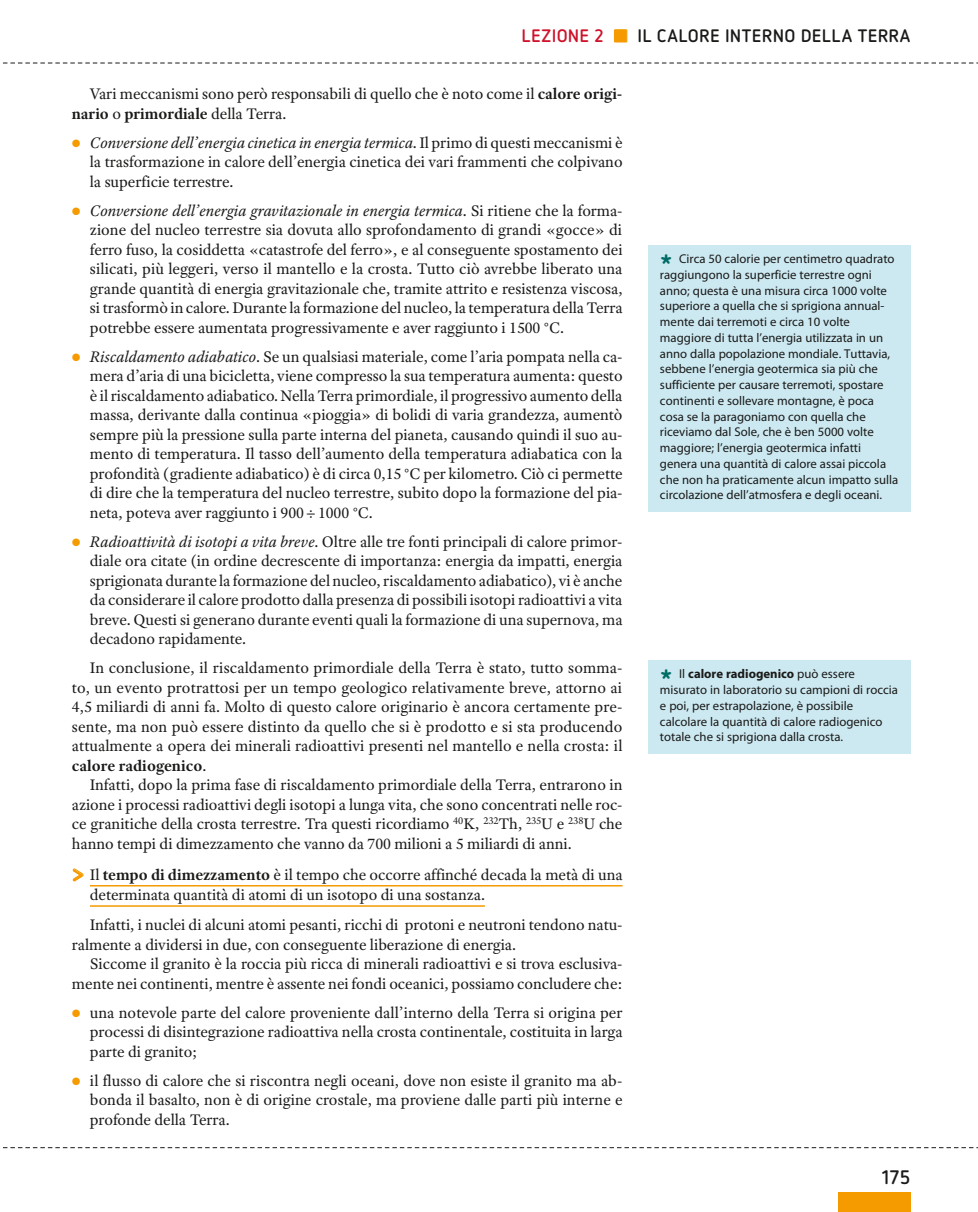
<style>
.page{position:relative;width:978px;height:1212px;background:#fff}
.page>*{position:absolute;margin:0;border:0;box-sizing:border-box;transform-origin:0 0}
.t1{font:700 19.5px "Netto OT";color:#1a1a18}
.t2{font:700 18px "Netto OT";letter-spacing:.015em;color:#1a1a18}
.t3{font:16.35px/19.5px "Adobe Text Pro";letter-spacing:-.005em;color:#1a1a18;text-align:justify}
.t4{font:12.75px/15.8px "Myriad Pro";color:#1a1a18}
.s1{color:#ce122a}
.s2{font-weight:400;font-size:17.4px;color:#f59b00}
.s3{font-weight:700}
.s4{font-family:"Netto OT";font-size:10.5px;color:#f59b00}
.s5{font-style:italic}
.s6{font-family:"Netto OT";font-weight:700;font-size:22.5px;color:#f59b00}
.s7{font-family:"Netto OT";font-weight:700;font-size:27.75px;color:#006c66}
</style>
<div class="page">
<div style="left:614px;top:29px;width:13px;height:13px;border:1px solid #f59b00"></div>
<svg style="left:3px;top:63px;width:975px;height:1px"></svg>
<svg style="left:3px;top:1147px;width:975px;height:1px"></svg>
<div style="left:838px;top:1193px;width:72px;height:19px;background:#f59b00"></div>
<hr style="left:90px;top:885px;width:532px;height:1px;background:#f59b00">
<hr style="left:90px;top:905px;width:395px;height:2px;background:#f59b00">
<svg style="left:73px;top:868px;width:11px;height:13px"></svg>
<div style="left:648px;top:245px;width:262px;height:267px;background:#cce8f1"></div>
<div style="left:648px;top:660px;width:262px;height:94px;background:#cce8f1"></div>
<p class="t2" style="left:521px;top:29px;width:390px"><span class="s1">LEzIONE 2</span> <span class="s2">■</span> IL CALORE INTERNO DELLA TERRA</p>
<p class="t3" style="left:72px;top:85px;width:552px;text-indent:18px">Vari meccanismi sono però responsabili di quello che è noto come il <span class="s3">calore origi&shy;nario</span> o <span class="s3">primordiale</span> della Terra.</p>
<p class="t3" style="left:90px;top:134px;width:534px;text-indent:-18px"><span class="s4">●</span> <span class="s5">Conversione dell’energia cinetica in energia termica</span>. Il primo di questi meccanismi è la trasformazione in calore dell’energia cinetica dei vari frammenti che colpivano la superficie terrestre.</p>
<p class="t3" style="left:90px;top:202px;width:534px;text-indent:-18px"><span class="s4">●</span> <span class="s5">Conversione dell’energia gravitazionale in energia termica</span>. Si ritiene che la forma&shy;zione del nucleo terrestre sia dovuta allo sprofondamento di grandi «gocce» di ferro fuso, la cosiddetta «catastrofe del ferro», e al conseguente spostamento dei silicati, più leggeri, verso il mantello e la crosta. Tutto ciò avrebbe liberato una grande quantità di energia gravitazionale che, tramite attrito e resistenza viscosa, si trasformò in calore. Durante la formazione del nucleo, la temperatura della Terra potrebbe essere aumentata progressivamente e aver raggiunto i 1500 °C.</p>
<p class="t3" style="left:90px;top:348px;width:534px;text-indent:-18px"><span class="s4">●</span> <span class="s5">Riscaldamento adiabatico</span>. Se un qualsiasi materiale, come l’aria pompata nella ca&shy;mera d’aria di una bicicletta, viene compresso la sua temperatura aumenta: questo è il riscaldamento adiabatico. Nella Terra primordiale, il progressivo aumento della massa, derivante dalla continua «pioggia» di bolidi di varia grandezza, aumentò sempre più la pressione sulla parte interna del pianeta, causando quindi il suo au&shy;mento di temperatura. Il tasso dell’aumento della temperatura adiabatica con la profondità (gradiente adiabatico) è di circa 0,15 °C per kilometro. Ciò ci permette di dire che la temperatura del nucleo terrestre, subito dopo la formazione del pia&shy;neta, poteva aver raggiunto i 900 ÷ 1000 °C.</p>
<p class="t3" style="left:90px;top:533px;width:534px;text-indent:-18px"><span class="s4">●</span> <span class="s5">Radioattività di isotopi a vita breve</span>. Oltre alle tre fonti principali di calore primor&shy;diale ora citate (in ordine decrescente di importanza: energia da impatti, energia sprigionata durante la formazione del nucleo, riscaldamento adiabatico), vi è anche da considerare il calore prodotto dalla presenza di possibili isotopi radioattivi a vita breve. Questi si generano durante eventi quali la formazione di una supernova, ma decadono rapidamente.</p>
<p class="t3" style="left:72px;top:660px;width:552px;text-indent:18px">In conclusione, il riscaldamento primordiale della Terra è stato, tutto somma&shy;to, un evento protrattosi per un tempo geologico relativamente breve, attorno ai 4,5 miliardi di anni fa. Molto di questo calore originario è ancora certamente pre&shy;sente, ma non può essere distinto da quello che si è prodotto e si sta producendo attualmente a opera dei minerali radioattivi presenti nel mantello e nella crosta: il <span class="s3">calore radiogenico</span>.</p>
<p class="t3" style="left:72px;top:777px;width:552px;text-indent:18px">Infatti, dopo la prima fase di riscaldamento primordiale della Terra, entrarono in azione i processi radioattivi degli isotopi a lunga vita, che sono concentrati nelle roc&shy;ce granitiche della crosta terrestre. Tra questi ricordiamo <sup>40</sup>K, <sup>232</sup>Th, <sup>235</sup>U e <sup>238</sup>U che hanno tempi di dimezzamento che vanno da 700 milioni a 5 miliardi di anni.</p>
<p class="t3" style="left:90px;top:866px;width:534px;line-height:20.2px;text-indent:-18px"><span class="s6">&gt;</span> Il <span class="s3">tempo di dimezzamento</span> è il tempo che occorre affinché decada la metà di una determinata quantità di atomi di un isotopo di una sostanza.</p>
<p class="t3" style="left:72px;top:916px;width:552px;text-indent:18px">Infatti, i nuclei di alcuni atomi pesanti, ricchi di protoni e neutroni tendono natu&shy;ralmente a dividersi in due, con conseguente liberazione di energia.</p>
<p class="t3" style="left:72px;top:955px;width:552px;text-align:right">Siccome il granito è la roccia più ricca di minerali radioattivi e si trova esclusiva&shy;mente nei continenti, mentre è assente nei fondi oceanici, possiamo concludere che:</p>
<p class="t3" style="left:90px;top:1004px;width:534px;text-indent:-18px"><span class="s4">●</span> una notevole parte del calore proveniente dall’interno della Terra si origina per processi di disintegrazione radioattiva nella crosta continentale, costituita in larga parte di granito;</p>
<p class="t3" style="left:90px;top:1072px;width:534px;text-indent:-18px"><span class="s4">●</span> il flusso di calore che si riscontra negli oceani, dove non esiste il granito ma ab&shy;bonda il basalto, non è di origine crostale, ma proviene dalle parti più interne e profonde della Terra.</p>
<p class="t4" style="left:660px;top:252px;width:240px"><span class="s7">*</span> Circa 50 calorie per centimetro quadrato raggiungono la superficie terrestre ogni anno; questa è una misura circa 1000 volte superiore a quella che si sprigiona annual&shy;mente dai terremoti e circa 10 volte maggiore di tutta l’energia utilizzata in un anno dalla popolazione mondiale. Tuttavia, sebbene l’energia geotermica sia più che sufficiente per causare terremoti, spostare continenti e sollevare montagne, è poca cosa se la paragoniamo con quella che riceviamo dal Sole, che è ben 5000 volte maggiore; l’energia geotermica infatti genera una quantità di calore assai piccola che non ha praticamente alcun impatto sulla circolazione dell’atmosfera e degli oceani.</p>
<p class="t4" style="left:660px;top:667px;width:239px"><span class="s7">*</span> Il <span class="s3">calore radiogenico</span> può essere misurato in laboratorio su campioni di roccia e poi, per estrapolazione, è possibile calcolare la quantità di calore radiogenico totale che si sprigiona dalla crosta.</p>
<p class="t1" style="left:882px;top:1170px;width:30px">175</p>
</div>
